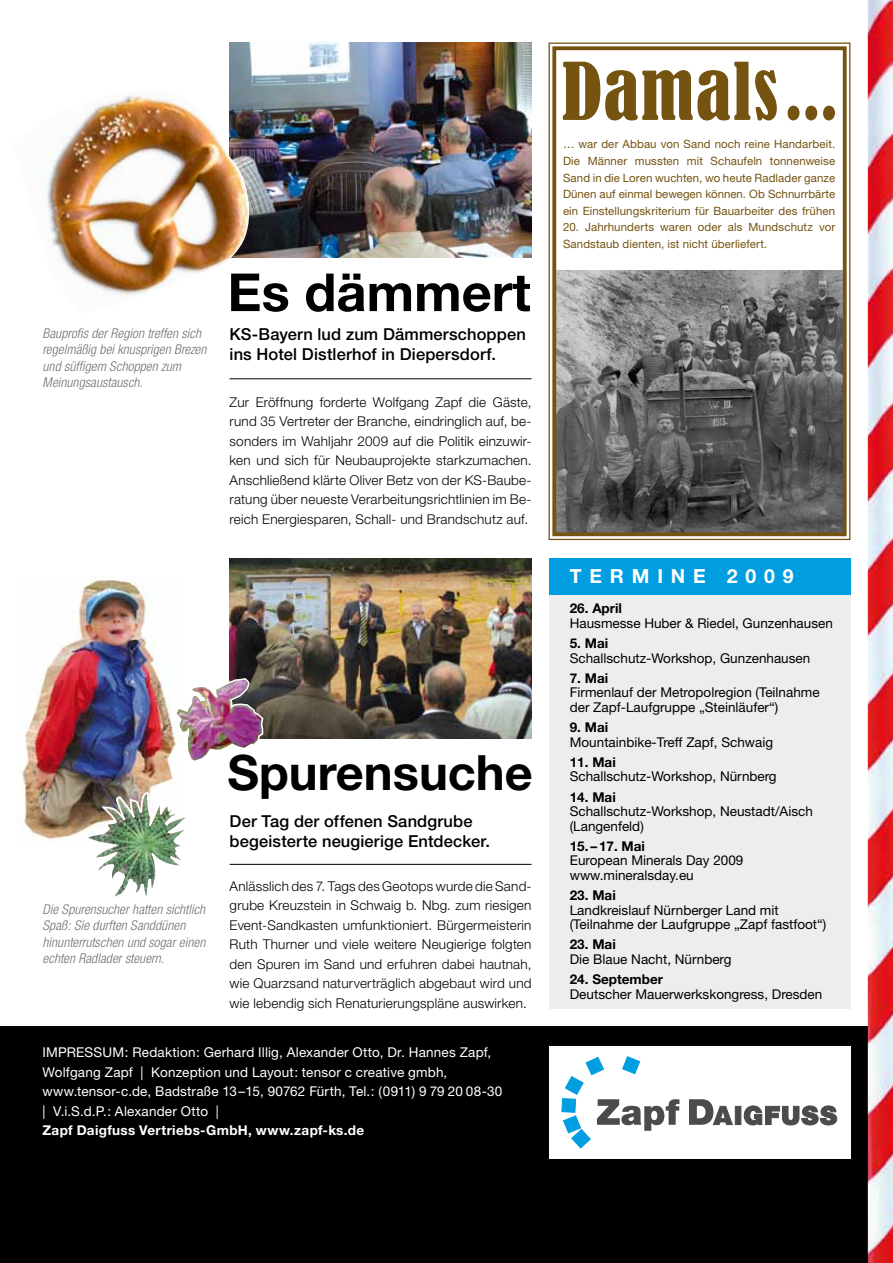
<style>
.page{position:relative;width:893px;height:1263px;background:#fff}
.page>*{position:absolute;margin:0;border:0;box-sizing:border-box;transform-origin:0 0}
.t1{font:condensed 73.95px "Bernard";letter-spacing:.02em;color:#755311}
.t2{font:700 52.5px "Helvetica Neue";color:#000}
.t3{font:700 48.75px "Helvetica Neue";color:#000}
.t4{font:700 19.5px "Helvetica Neue";letter-spacing:.4em;color:#fff}
.t5{font:500 16.5px/19.5px "Helvetica Neue";letter-spacing:.01em;color:#000}
.t6{font:300 13.5px/19.5px "Helvetica Neue";letter-spacing:.015em;color:#000;text-align:justify}
.t7{font:13.5px/14.2px "Helvetica Neue";color:#000}
.t8{font:13.5px/19.5px "Helvetica Neue";letter-spacing:.015em;color:#fff}
.t9{font:italic 300 condensed 13.5px/16.5px "Helvetica Neue";letter-spacing:.01em;color:#707172}
.t10{font:700 13.5px "Helvetica Neue";color:#000}
.t11{font:700 13.5px "Helvetica Neue";letter-spacing:.025em;color:#fff}
.t12{font:11.4px/16.5px "Helvetica Neue";letter-spacing:.01em;color:#755311;text-align:justify}
</style>
<div class="page">
<div style="left:0;top:1026px;width:893px;height:237px;background:#000"></div>
<img style="left:868px;top:0;width:25px;height:1263px">
<img style="left:17px;top:579px;width:157px;height:261px">
<img style="left:230px;top:558px;width:301px;height:180px">
<img style="left:230px;top:43px;width:301px;height:214px">
<hr style="left:230px;top:864px;width:301px;height:1px;background:#000">
<hr style="left:230px;top:378px;width:301px;height:1px;background:#000">
<svg style="left:548px;top:42px;width:303px;height:499px"></svg>
<div style="left:552px;top:46px;width:295px;height:490px;border:4px solid #755311"></div>
<div style="left:549px;top:594px;width:301px;height:414px;background:#eceded"></div>
<div style="left:549px;top:558px;width:301px;height:36px;background:#009ee0"></div>
<div style="left:549px;top:1046px;width:301px;height:112px;background:#fff"></div>
<svg style="left:689px;top:1099px;width:44px;height:26px"></svg>
<svg style="left:744px;top:1105px;width:93px;height:20px"></svg>
<div style="left:735px;top:1106px;width:6px;height:19px;background:#4b4b4d"></div>
<svg style="left:561px;top:1056px;width:118px;height:92px"></svg>
<img style="left:36px;top:89px;width:215px;height:207px">
<img style="left:84px;top:791px;width:102px;height:106px">
<img style="left:174px;top:677px;width:90px;height:84px">
<p class="t9" style="left:43px;top:325px;width:165px">Bauprofis der Region treffen sich regelmäßig bei knusprigen Brezen und süffigem Schoppen zum<br>Meinungsaustausch.</p>
<h2 class="t2" style="left:227px;top:260px;width:305px">Es dämmert</h2>
<p class="t5" style="left:230px;top:324px;width:298px">KS-Bayern lud zum Dämmerschoppen ins Hotel Distlerhof in Diepersdorf.</p>
<p class="t6" style="left:230px;top:392px;width:303px">Zur Eröffnung forderte Wolfgang Zapf die Gäste, rund 35 Vertreter der Branche, eindringlich auf, be&shy;sonders im Wahljahr 2009 auf die Politik einzuwir&shy;ken und sich für Neubauprojekte starkzumachen.<br>Anschließend klärte Oliver Betz von der KS-Baube&shy;ratung über neueste Verarbeitungsrichtlinien im Be&shy;reich Energiesparen, Schall- und Brandschutz auf.</p>
<p class="t9" style="left:43px;top:901px;width:164px">Die Spurensucher hatten sichtlich<br>Spaß: Sie durften Sanddünen hinunterrutschen und sogar einen echten Radlader steuern.</p>
<h3 class="t3" style="left:227px;top:742px;width:307px">Spurensuche</h3>
<p class="t5" style="left:230px;top:811px;width:262px">Der Tag der offenen Sandgrube begeisterte neugierige Entdecker.</p>
<p class="t6" style="left:230px;top:876px;width:303px">Anlässlich des 7. Tags des Geotops wurde die Sand&shy;grube Kreuzstein in Schwaig b. Nbg. zum riesigen Event-Sandkasten umfunktioniert. Bürgermeisterin Ruth Thurner und viele weitere Neugierige folgten den Spuren im Sand und erfuhren dabei hautnah, wie Quarzsand naturverträglich abgebaut wird und wie lebendig sich Renaturierungspläne auswirken.</p>
<p class="t8" style="left:43px;top:1042px;width:461px">IMPRESSUM: Redaktion: Gerhard Illig, Alexander Otto, Dr. Hannes Zapf, Wolfgang Zapf | Konzeption und Layout: tensor c creative gmbh, www.tensor-c.de, Badstraße 13–15, 90762 Fürth, Tel.: (0911) 9 79 20 08-30 | V.i.S.d.P.: Alexander Otto |</p>
<p class="t11" style="left:43px;top:1122px;width:323px">Zapf Daigfuss Vertriebs-GmbH, www.zapf-ks.de</p>
<h1 class="t1" style="left:562px;top:49px;width:278px">Damals...</h1>
<p class="t12" style="left:563px;top:136px;width:274px">… war der Abbau von Sand noch reine Handarbeit.<br>Die Männer mussten mit Schaufeln tonnenweise Sand in die Loren wuchten, wo heute Radlader ganze Dünen auf einmal bewegen können. Ob Schnurrbärte ein Einstellungskriterium für Bauarbeiter des frühen</p>
<p class="t12" style="left:563px;top:219px;width:274px">20. Jahrhunderts waren oder als Mundschutz vor<br>Sandstaub dienten, ist nicht überliefert.</p>
<h3 class="t4" style="left:570px;top:564px;width:225px">TERMINE 2009</h3>
<p class="t10" style="left:570px;top:600px;width:54px">26. April</p>
<p class="t7" style="left:570px;top:615px;width:265px">Hausmesse Huber &amp; Riedel, Gunzenhausen</p>
<p class="t10" style="left:570px;top:635px;width:40px">5. Mai</p>
<p class="t7" style="left:570px;top:650px;width:242px">Schallschutz-Workshop, Gunzenhausen</p>
<p class="t10" style="left:570px;top:670px;width:40px">7. Mai</p>
<p class="t7" style="left:570px;top:685px;width:251px">Firmenlauf der Metropolregion (Teilnahme der Zapf-Laufgruppe „Steinläufer“)</p>
<p class="t10" style="left:570px;top:719px;width:40px">9. Mai</p>
<p class="t7" style="left:570px;top:734px;width:205px">Mountainbike-Treff Zapf, Schwaig</p>
<p class="t10" style="left:570px;top:754px;width:47px">11. Mai</p>
<p class="t7" style="left:570px;top:769px;width:208px">Schallschutz-Workshop, Nürnberg</p>
<p class="t10" style="left:570px;top:789px;width:47px">14. Mai</p>
<p class="t7" style="left:570px;top:804px;width:245px">Schallschutz-Workshop, Neustadt/Aisch (Langenfeld)</p>
<p class="t10" style="left:570px;top:838px;width:77px">15. – 17. Mai</p>
<p class="t7" style="left:570px;top:853px;width:175px">European Minerals Day 2009 www.mineralsday.eu</p>
<p class="t10" style="left:570px;top:887px;width:47px">23. Mai</p>
<p class="t7" style="left:570px;top:902px;width:258px">Landkreislauf Nürnberger Land mit (Teilnahme der Laufgruppe „Zapf fastfoot“)</p>
<p class="t10" style="left:570px;top:936px;width:47px">23. Mai</p>
<p class="t7" style="left:570px;top:952px;width:163px">Die Blaue Nacht, Nürnberg</p>
<p class="t10" style="left:570px;top:971px;width:95px">24. September</p>
<p class="t7" style="left:570px;top:986px;width:254px">Deutscher Mauerwerkskongress, Dresden</p>
</div>
